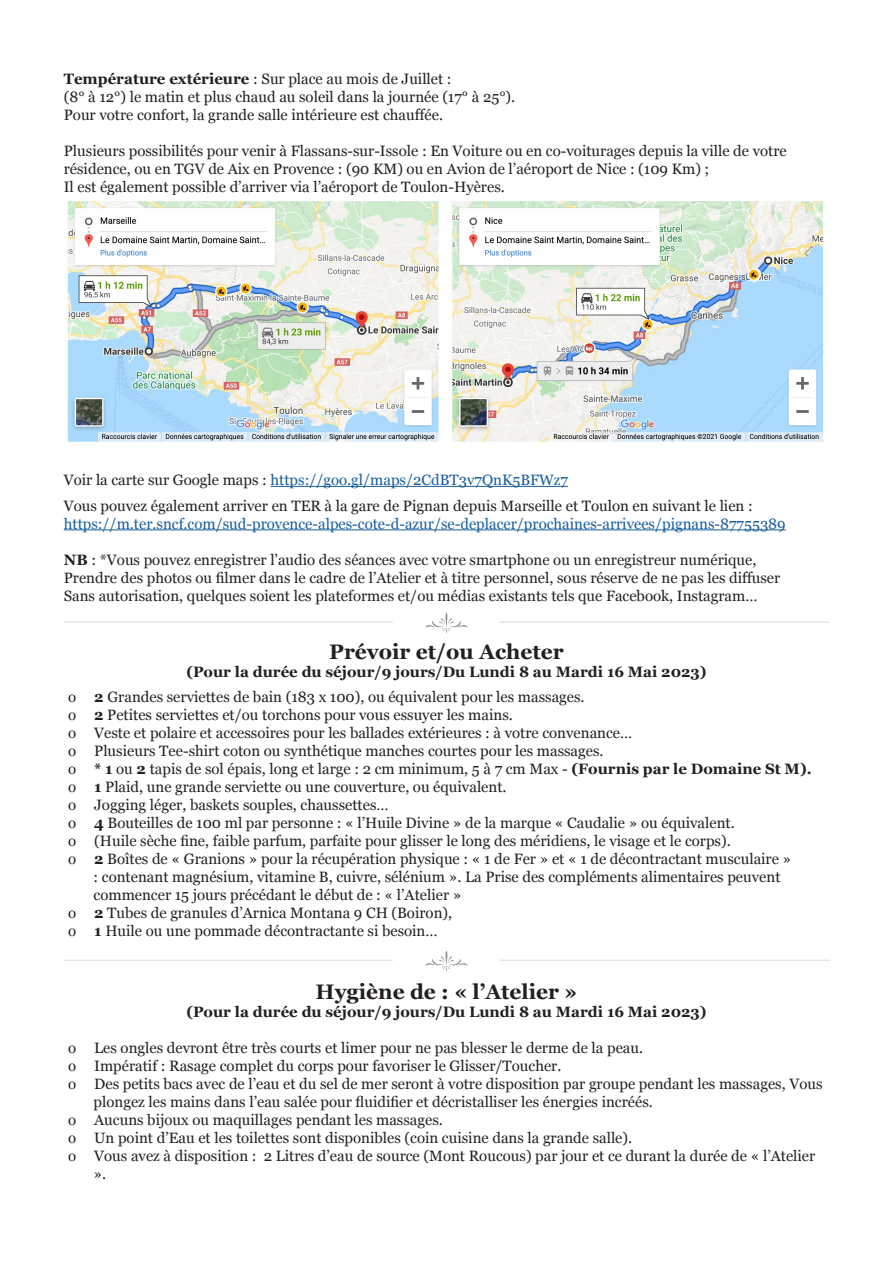
<style>
.page{position:relative;width:893px;height:1263px;background:#fff}
.page>*{position:absolute;margin:0;border:0;box-sizing:border-box;transform-origin:0 0}
.t1{font:700 21px "Georgia";color:#231f20}
.t2{font:15px/18px "Georgia";color:#231f20}
.t3{font:15px "Georgia";color:#175d9e}
.t4{font:700 15px "Georgia";color:#231f20}
.s1{font-weight:700}
.s2{color:#175d9e}
</style>
<div class="page">
<hr style="left:271px;top:486px;width:297px;height:1px;background:#175d9e">
<hr style="left:64px;top:529px;width:722px;height:1px;background:#175d9e">
<img style="left:67px;top:201px;width:757px;height:241px">
<hr style="left:64px;top:621px;width:329px;height:2px;background:#e4e4e4">
<hr style="left:500px;top:621px;width:329px;height:2px;background:#e4e4e4">
<svg style="left:425px;top:612px;width:43px;height:21px"></svg>
<hr style="left:64px;top:959px;width:329px;height:2px;background:#e4e4e4">
<hr style="left:500px;top:959px;width:329px;height:2px;background:#e4e4e4">
<svg style="left:425px;top:951px;width:43px;height:20px"></svg>
<p class="t2" style="left:64px;top:69px;width:453px"><span class="s1">Température extérieure</span> : Sur place au mois de Juillet :<br>(8° à 12°) le matin et plus chaud au soleil dans la journée (17° à 25°).<br>Pour votre confort, la grande salle intérieure est chauffée.</p>
<p class="t2" style="left:64px;top:141px;width:724px">Plusieurs possibilités pour venir à Flassans-sur-Issole : En Voiture ou en co-voiturages depuis la ville de votre résidence, ou en TGV de Aix en Provence : (90 KM) ou en Avion de l’aéroport de Nice : (109 Km) ;<br>Il est également possible d’arriver via l’aéroport de Toulon-Hyères.</p>
<p class="t2" style="left:64px;top:466px;width:690px;line-height:25.5px">Voir la carte sur Google maps : <span class="s2">https://goo.gl/maps/2CdBT3v7QnK5BFWz7<br></span>Vous pouvez également arriver en TER à la gare de Pignan depuis Marseille et Toulon en suivant le lien :</p>
<p class="t3" style="left:64px;top:512px;width:723px">https://m.ter.sncf.com/sud-provence-alpes-cote-d-azur/se-deplacer/prochaines-arrivees/pignans-87755389</p>
<p class="t2" style="left:64px;top:550px;width:718px"><span class="s1">NB</span> : *Vous pouvez enregistrer l’audio des séances avec votre smartphone ou un enregistreur numérique,<br>Prendre des photos ou filmer dans le cadre de l’Atelier et à titre personnel, sous réserve de ne pas les diffuser<br>Sans autorisation, quelques soient les plateformes et/ou médias existants tels que Facebook, Instagram…</p>
<h1 class="t1" style="left:329px;top:636px;width:236px">Prévoir et/ou Acheter</h1>
<p class="t2" style="left:68px;top:658px;width:640px;line-height:25.5px;text-indent:118px"><span class="s1">(Pour la durée du séjour/9 jours/Du Lundi 8 au Mardi 16 Mai 2023) </span>o <span class="s1">2</span> Grandes serviettes de bain (183 x 100), ou équivalent pour les massages.</p>
<p class="t2" style="left:68px;top:705px;width:446px">o <span class="s1">2</span> Petites serviettes et/ou torchons pour vous essuyer les mains.</p>
<p class="t2" style="left:68px;top:723px;width:566px">o Veste et polaire et accessoires pour les ballades extérieures : à votre convenance…</p>
<p class="t2" style="left:68px;top:741px;width:537px">o Plusieurs Tee-shirt coton ou synthétique manches courtes pour les massages.</p>
<p class="t2" style="left:68px;top:759px;width:745px">o <span class="s1">* 1</span> ou <span class="s1">2</span> tapis de sol épais, long et large : 2 cm minimum, 5 à 7 cm Max - <span class="s1">(Fournis par le Domaine St M).</span></p>
<p class="t2" style="left:68px;top:777px;width:440px">o <span class="s1">1</span> Plaid, une grande serviette ou une couverture, ou équivalent.</p>
<p class="t2" style="left:68px;top:795px;width:322px">o Jogging léger, baskets souples, chaussettes…</p>
<p class="t2" style="left:68px;top:813px;width:668px">o <span class="s1">4</span> Bouteilles de 100 ml par personne : « l’Huile Divine » de la marque « Caudalie » ou équivalent.</p>
<p class="t2" style="left:68px;top:831px;width:664px">o (Huile sèche fine, faible parfum, parfaite pour glisser le long des méridiens, le visage et le corps).</p>
<p class="t2" style="left:68px;top:849px;width:725px">o <span class="s1">2</span> Boîtes de « Granions » pour la récupération physique : « 1 de Fer » et « 1 de décontractant musculaire »</p>
<p class="t2" style="left:94px;top:867px;width:688px">: contenant magnésium, vitamine B, cuivre, sélénium ». La Prise des compléments alimentaires peuvent</p>
<p class="t2" style="left:94px;top:885px;width:369px">commencer 15 jours précédant le début de : « l’Atelier »</p>
<p class="t2" style="left:68px;top:903px;width:386px">o <span class="s1">2</span> Tubes de granules d’Arnica Montana 9 CH (Boiron),</p>
<p class="t2" style="left:68px;top:921px;width:371px">o <span class="s1">1</span> Huile ou une pommade décontractante si besoin…</p>
<h1 class="t1" style="left:316px;top:976px;width:263px">Hygiène de : « l’Atelier »</h1>
<p class="t4" style="left:186px;top:1000px;width:522px">(Pour la durée du séjour/9 jours/Du Lundi 8 au Mardi 16 Mai 2023)</p>
<p class="t2" style="left:68px;top:1038px;width:577px">o Les ongles devront être très courts et limer pour ne pas blesser le derme de la peau.</p>
<p class="t2" style="left:68px;top:1056px;width:495px">o Impératif : Rasage complet du corps pour favoriser le Glisser/Toucher.</p>
<p class="t2" style="left:68px;top:1074px;width:756px">o Des petits bacs avec de l’eau et du sel de mer seront à votre disposition par groupe pendant les massages, Vous</p>
<p class="t2" style="left:94px;top:1092px;width:561px">plongez les mains dans l’eau salée pour fluidifier et décristalliser les énergies incréés.</p>
<p class="t2" style="left:68px;top:1110px;width:376px">o Aucuns bijoux ou maquillages pendant les massages.</p>
<p class="t2" style="left:68px;top:1128px;width:566px">o Un point d’Eau et les toilettes sont disponibles (coin cuisine dans la grande salle).</p>
<p class="t2" style="left:68px;top:1146px;width:749px">o Vous avez à disposition : 2 Litres d’eau de source (Mont Roucous) par jour et ce durant la durée de « l’Atelier</p>
<p class="t2" style="left:94px;top:1164px;width:14px">».</p>
</div>
